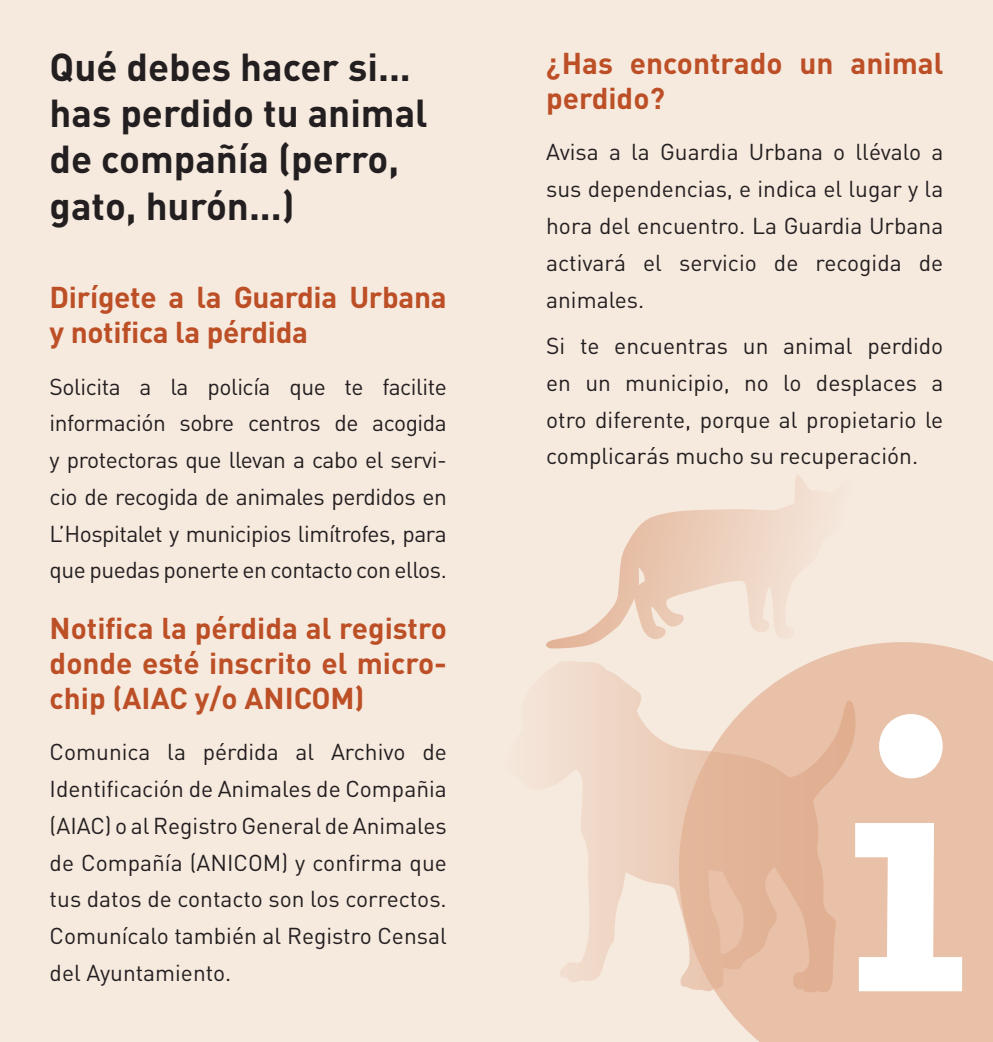
<style>
.page{position:relative;width:993px;height:1042px;background:#fff}
.page>*{position:absolute;margin:0;border:0;box-sizing:border-box;transform-origin:0 0}
.t1{font:700 38.5px/46.2px "DIN";color:#231f20}
._02_titular{font:700 29.75px/35px "DIN";color:#bc4f26}
._02_titular-2{font:22.75px/36.8px "DIN";letter-spacing:-.02em;color:#231f20;text-align:justify}
._1_text{font:22.75px/36.8px "DIN";color:#231f20;text-align:justify}
</style>
<div class="page">
<div style="left:0;top:0;width:992px;height:1042px;background:#f6e9de"></div>
<svg style="left:715px;top:642px;width:277px;height:400px;background:#e9c4ad"></svg>
<svg style="left:856px;top:714px;width:105px;height:277px;background:#f3ded1"></svg>
<svg style="left:546px;top:660px;width:310px;height:332px"></svg>
<svg style="left:546px;top:475px;width:306px;height:173px"></svg>
<p class="t1" style="left:50px;top:43px;width:363px">Qué debes hacer si...</p>
<p class="t1" style="left:50px;top:89px;width:379px">has perdido tu animal</p>
<p class="t1" style="left:50px;top:135px;width:351px">de compañía (perro, gato, hurón...)</p>
<p class="_02_titular" style="left:50px;top:279px;width:398px">Dirígete a la Guardia Urbana y notifica la pérdida</p>
<p class="_02_titular-2" style="left:50px;top:368px;width:398px">Solicita a la policía que te facilite información sobre centros de acogida y protectoras que llevan a cabo el servi&shy;cio de recogida de animales perdidos en L’Hospitalet y municipios limítrofes, para que puedas ponerte en contacto con ellos.</p>
<p class="_02_titular" style="left:50px;top:609px;width:398px;text-align:justify">Notifica la pérdida al registro donde esté inscrito el micro&shy;chip (AIAC y/o ANICOM)</p>
<p class="_02_titular-2" style="left:50px;top:734px;width:398px">Comunica la pérdida al Archivo de Identificación de Animales de Compañia (AIAC) o al Registro General de Animales de Compañía (ANICOM) y confirma que tus datos de contacto son los correctos.<br>Comunícalo también al Registro Censal del Ayuntamiento.</p>
<p class="_02_titular" style="left:546px;top:44px;width:398px">¿Has encontrado un animal perdido?</p>
<p class="_1_text" style="left:546px;top:134px;width:398px">Avisa a la Guardia Urbana o llévalo a sus dependencias, e indica el lugar y la hora del encuentro. La Guardia Urbana activará el servicio de recogida de animales.</p>
<p class="_1_text" style="left:546px;top:328px;width:398px">Si te encuentras un animal perdido en un municipio, no lo desplaces a otro diferente, porque al propietario le complicarás mucho su recuperación.</p>
</div>
